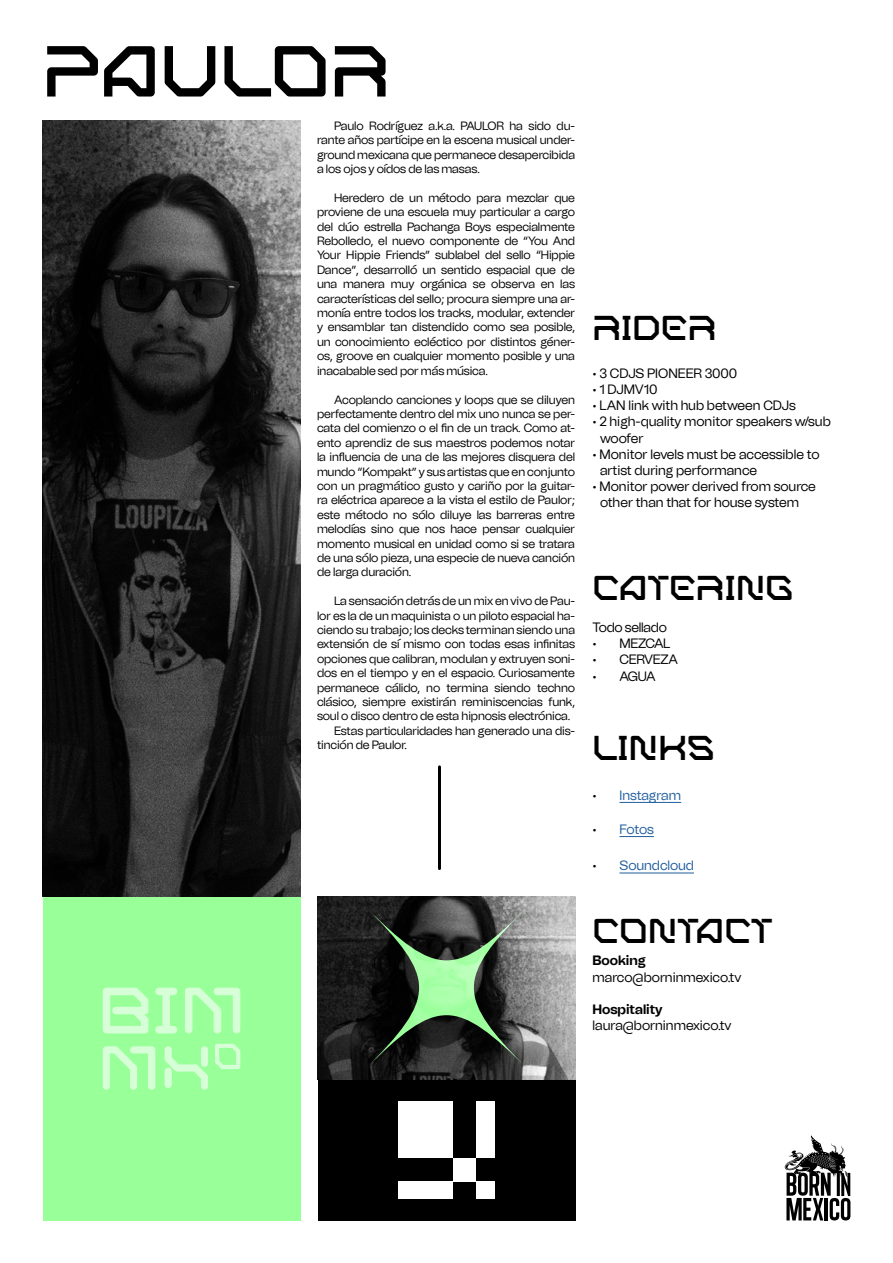
<style>
.page{position:relative;width:893px;height:1263px;background:#fff}
.page>*{position:absolute;margin:0;border:0;box-sizing:border-box;transform-origin:0 0}
.t1{font:72px "ACPEXNORMAL Regular";color:#000}
.t2{font:34.5px "ACPEXNORMAL Regular";color:#000}
.t3{font:13.5px/16.2px "Tomato Grotesk";color:#000}
.t4{font:13.5px "Tomato Grotesk";letter-spacing:-.005em;color:#215e9e}
.t5{font:13.5px "Tomato Grotesk";letter-spacing:-.02em;color:#000}
.t6{font:700 13.5px "Tomato Grotesk";color:#000}
.t7{font:12px/14.4px "Tomato Grotesk";letter-spacing:-.01em;color:#000;text-align:justify}
.s1{color:#000}
</style>
<div class="page">
<div style="left:317px;top:1079px;width:258px;height:141px;background:#000"></div>
<div style="left:398px;top:1101px;width:55px;height:57px;background:#fff"></div>
<div style="left:398px;top:1181px;width:55px;height:18px;background:#fff"></div>
<div style="left:476px;top:1101px;width:19px;height:57px;background:#fff"></div>
<div style="left:476px;top:1181px;width:19px;height:18px;background:#fff"></div>
<div style="left:453px;top:1158px;width:23px;height:23px;background:#fff"></div>
<svg style="left:785px;top:1135px;width:65px;height:85px"></svg>
<div style="left:43px;top:896px;width:257px;height:324px;background:#9f9"></div>
<img style="left:43px;top:120px;width:257px;height:776px">
<svg style="left:103px;top:988px;width:45px;height:45px"></svg>
<svg style="left:155px;top:988px;width:22px;height:45px"></svg>
<svg style="left:185px;top:988px;width:55px;height:45px"></svg>
<svg style="left:103px;top:1046px;width:52px;height:44px"></svg>
<svg style="left:165px;top:1046px;width:43px;height:44px"></svg>
<svg style="left:215px;top:1044px;width:25px;height:25px"></svg>
<img style="left:317px;top:896px;width:258px;height:183px">
<svg style="left:364px;top:905px;width:165px;height:165px;background:#415041"></svg>
<hr style="left:619px;top:836px;width:35px;height:1px;background:#215e9e">
<hr style="left:619px;top:802px;width:62px;height:1px;background:#215e9e">
<hr style="left:438px;top:767px;width:3px;height:101px;background:#000">
<hr style="left:619px;top:873px;width:75px;height:1px;background:#215e9e">
<h1 class="t1" style="left:43px;top:32px;width:349px">PAULOR</h1>
<p class="t7" style="left:317px;top:119px;width:260px;text-indent:17px">Paulo Rodríguez a.k.a. PAULOR ha sido du&shy;rante años partícipe en la escena musical under&shy;ground mexicana que permanece desapercibida a los ojos y oídos de las masas.</p>
<p class="t7" style="left:317px;top:191px;width:260px;text-indent:17px">Heredero de un método para mezclar que proviene de una escuela muy particular a cargo del dúo estrella Pachanga Boys especialmente Rebolledo, el nuevo componente de “You And Your Hippie Friends” sublabel del sello “Hippie Dance”, desarrolló un sentido espacial que de una manera muy orgánica se observa en las características del sello; procura siempre una ar&shy;monía entre todos los tracks, modular, extender y ensamblar tan distendido como sea posible, un conocimiento ecléctico por distintos géner&shy;os, groove en cualquier momento posible y una inacabable sed por más música.</p>
<p class="t7" style="left:317px;top:392px;width:260px;text-indent:17px">Acoplando canciones y loops que se diluyen perfectamente dentro del mix uno nunca se per&shy;cata del comienzo o el fin de un track. Como at&shy;ento aprendiz de sus maestros podemos notar la influencia de una de las mejores disquera del mundo “Kompakt” y sus artistas que en conjunto con un pragmático gusto y cariño por la guitar&shy;ra eléctrica aparece a la vista el estilo de Paulor; este método no sólo diluye las barreras entre melodías sino que nos hace pensar cualquier momento musical en unidad como si se tratara de una sólo pieza, una especie de nueva canción de larga duración.</p>
<p class="t7" style="left:334px;top:594px;width:243px">La sensación detrás de un mix en vivo de Pau-</p>
<p class="t7" style="left:317px;top:608px;width:260px">lor es la de un maquinista o un piloto espacial ha-</p>
<p class="t7" style="left:317px;top:623px;width:260px">ciendo su trabajo; los decks terminan siendo una</p>
<p class="t7" style="left:317px;top:637px;width:260px">extensión de sí mismo con todas esas infinitas</p>
<p class="t7" style="left:317px;top:651px;width:260px">opciones que calibran, modulan y extruyen soni-</p>
<p class="t7" style="left:317px;top:666px;width:260px">dos en el tiempo y en el espacio. Curiosamente</p>
<p class="t7" style="left:317px;top:680px;width:260px">permanece cálido, no termina siendo techno</p>
<p class="t7" style="left:317px;top:695px;width:260px">clásico, siempre existirán reminiscencias funk,</p>
<p class="t7" style="left:317px;top:709px;width:255px">soul o disco dentro de esta hipnosis electrónica.</p>
<p class="t7" style="left:334px;top:723px;width:243px">Estas particularidades han generado una dis-</p>
<p class="t7" style="left:317px;top:738px;width:92px">tinción de Paulor.</p>
<h2 class="t2" style="left:592px;top:309px;width:125px">RIDER</h2>
<p class="t3" style="left:592px;top:365px;width:146px">• 3 CDJS PIONEER 3000</p>
<p class="t3" style="left:592px;top:381px;width:67px">• 1 DJMV10</p>
<p class="t3" style="left:592px;top:397px;width:205px">• LAN link with hub between CDJs</p>
<p class="t3" style="left:600px;top:414px;width:232px;text-indent:-8px">• 2 high-quality monitor speakers w/sub woofer</p>
<p class="t3" style="left:600px;top:446px;width:221px;text-indent:-8px">• Monitor levels must be accessible to artist during performance</p>
<p class="t3" style="left:600px;top:478px;width:217px;text-indent:-8px">• Monitor power derived from source other than that for house system</p>
<h2 class="t2" style="left:592px;top:569px;width:202px">CATERING</h2>
<p class="t5" style="left:592px;top:619px;width:76px">Todo sellado</p>
<p class="t3" style="left:592px;top:635px;width:79px">• MEZCAL</p>
<p class="t5" style="left:592px;top:651px;width:87px">• CERVEZA</p>
<p class="t3" style="left:592px;top:668px;width:65px">• AGUA</p>
<h2 class="t2" style="left:592px;top:729px;width:124px">LINKS</h2>
<p class="t4" style="left:592px;top:786px;width:90px"><span class="s1">•</span> Instagram</p>
<p class="t4" style="left:592px;top:820px;width:63px"><span class="s1">•</span> Fotos</p>
<p class="t4" style="left:592px;top:857px;width:103px"><span class="s1">•</span> Soundcloud</p>
<h2 class="t2" style="left:592px;top:912px;width:182px">CONTACT</h2>
<p class="t6" style="left:592px;top:952px;width:55px">Booking</p>
<p class="t3" style="left:592px;top:969px;width:150px">marco@borninmexico.tv</p>
<p class="t6" style="left:592px;top:1001px;width:72px">Hospitality</p>
<p class="t3" style="left:592px;top:1018px;width:141px">laura@borninmexico.tv</p>
</div>
